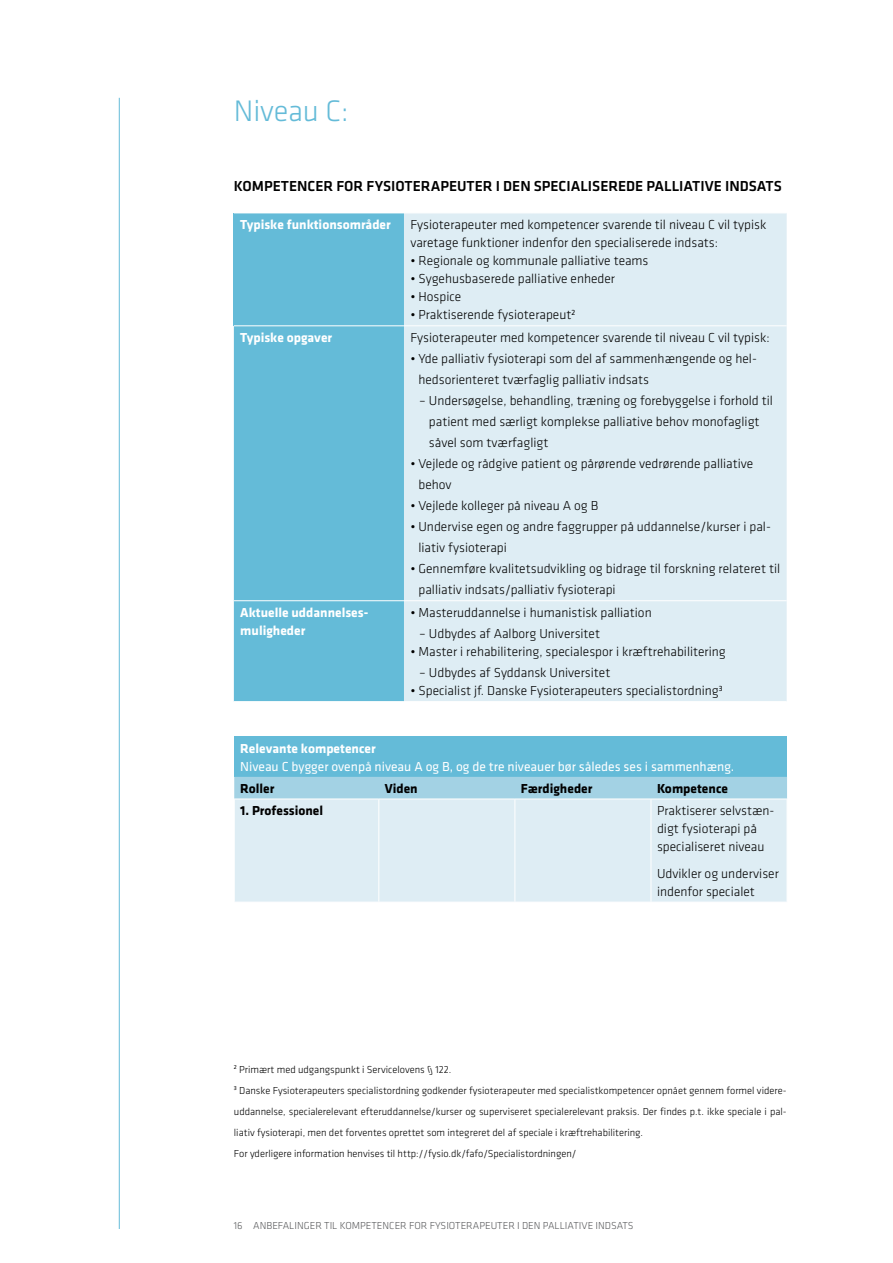
<style>
.page{position:relative;width:893px;height:1263px;background:#fff}
.page>*{position:absolute;margin:0;border:0;box-sizing:border-box;transform-origin:0 0}
.t1{font:300 30.75px "Klavika";color:#64bbd8}
.t2{font:500 15px "Klavika";color:#000}
.t3{font:300 13.5px/21px "Klavika";color:#000}
.t4{font:700 13.5px/18px "Klavika";color:#fff}
.t5{font:13.5px "Klavika";color:#fff}
.t6{font:700 13.5px "Klavika";color:#000}
.t7{font:300 10.5px/21px "Klavika";color:#000}
.t8{font:300 10.5px "Klavika";color:#58595b}
</style>
<div class="page">
<hr style="left:119px;top:98px;width:1px;height:1131px;background:#64bbd8">
<div style="left:234px;top:213px;width:170px;height:113px;background:#64bbd8"></div>
<div style="left:404px;top:214px;width:383px;height:487px;background:#deedf4"></div>
<div style="left:234px;top:326px;width:170px;height:375px;background:#64bbd8"></div>
<hr style="left:234px;top:213px;width:170px;height:1px;background:#fff">
<hr style="left:234px;top:325px;width:170px;height:1px;background:#fff">
<hr style="left:404px;top:325px;width:383px;height:1px;background:#fff">
<hr style="left:234px;top:600px;width:170px;height:1px;background:#fff">
<hr style="left:404px;top:600px;width:383px;height:1px;background:#fff">
<div style="left:234px;top:737px;width:553px;height:40px;background:#64bbd8"></div>
<div style="left:234px;top:777px;width:553px;height:22px;background:#a3d2e4"></div>
<div style="left:235px;top:800px;width:552px;height:102px;background:#deedf4"></div>
<hr style="left:378px;top:799px;width:1px;height:103px;background:#fff">
<hr style="left:514px;top:799px;width:1px;height:103px;background:#fff">
<hr style="left:651px;top:799px;width:1px;height:103px;background:#fff">
<h1 class="t1" style="left:234px;top:94px;width:116px">N iveau C:</h1>
<p class="t2" style="left:234px;top:177px;width:549px">KOMPETENCER FOR FYSI OTERAPEUTER I DEN SPECIALISEREDE PALLIATIVE I NDSATS</p>
<p class="t4" style="left:240px;top:216px;width:152px">Typiske funktionsområder</p>
<p class="t3" style="left:410px;top:216px;width:358px;line-height:18px">Fysioterapeuter med kompetencer svarende til niveau C vil typisk varetage funktioner indenfor den specialiserede indsats:</p>
<p class="t3" style="left:410px;top:251px;width:240px">• Regionale og kommunale palliative teams</p>
<p class="t3" style="left:410px;top:269px;width:206px">• Sygehusbaserede palliative enheder</p>
<p class="t3" style="left:410px;top:287px;width:52px">• Hospice</p>
<p class="t3" style="left:410px;top:305px;width:166px">• Praktiserende fysioterapeut<sup>2</sup></p>
<p class="t4" style="left:240px;top:329px;width:94px">Typiske opgaver</p>
<p class="t3" style="left:410px;top:328px;width:361px">Fysioterapeuter med kompetencer svarende til niveau C vil typisk:</p>
<p class="t3" style="left:418px;top:349px;width:340px;text-indent:-8px">• Yde palliativ fysioterapi som del af sammenhængende og hel&shy;hedsorienteret tværfaglig palliativ indsats</p>
<p class="t3" style="left:429px;top:391px;width:345px;text-indent:-10px">– Undersøgelse, behandling, træning og forebyggelse i forhold til patient med særligt komplekse palliative behov monofagligt såvel som tværfagligt</p>
<p class="t3" style="left:418px;top:454px;width:336px;text-indent:-8px">• Vejlede og rådgive patient og pårørende vedrørende palliative behov</p>
<p class="t3" style="left:410px;top:496px;width:184px">• Vejlede kolleger på niveau A og B</p>
<p class="t3" style="left:418px;top:517px;width:354px;text-indent:-8px">• Undervise egen og andre faggrupper på uddannelse/kurser i pal&shy;liativ fysioterapi</p>
<p class="t3" style="left:418px;top:559px;width:363px;text-indent:-8px">• Gennemføre kvalitetsudvikling og bidrage til forskning relateret til palliativ indsats/palliativ fysioterapi</p>
<p class="t4" style="left:240px;top:604px;width:130px">Aktuelle uddannelses&shy;muligheder</p>
<p class="t3" style="left:410px;top:603px;width:243px">• Masteruddannelse i humanistisk palliation</p>
<p class="t3" style="left:419px;top:624px;width:182px">– U dbydes af Aalborg U niversitet</p>
<p class="t3" style="left:410px;top:642px;width:317px">• Master i rehabilitering, specialespor i kræftrehabilitering</p>
<p class="t3" style="left:419px;top:663px;width:193px">– Udbydes af Syddansk U niversitet</p>
<p class="t3" style="left:410px;top:681px;width:314px">• Specialist jf. Danske Fysioterapeuters specialistordning<sup>3</sup></p>
<p class="t4" style="left:240px;top:740px;width:137px">Relevante kompetencer</p>
<p class="t5" style="left:240px;top:759px;width:496px">Niveau C bygger ovenpå niveau A og B, og de tre niveauer bør således ses i sammenhæng.</p>
<p class="t6" style="left:240px;top:781px;width:36px">Roller</p>
<p class="t6" style="left:385px;top:781px;width:34px">Viden</p>
<p class="t6" style="left:521px;top:781px;width:73px">Færdigheder</p>
<p class="t6" style="left:657px;top:781px;width:72px">Kompetence</p>
<p class="t6" style="left:240px;top:803px;width:84px">1. Professionel</p>
<p class="t3" style="left:657px;top:802px;width:119px;line-height:18px">Praktiserer selvstæn&shy;digt fysioterapi på specialiseret niveau</p>
<p class="t3" style="left:657px;top:865px;width:123px;line-height:18px">Udvikler og underviser indenfor specialet</p>
<p class="t7" style="left:234px;top:1059px;width:554px"><sup>2</sup> Primært med udgangspunkt i Servicelovens § 122.<br><sup>3</sup> Danske Fysioterapeuters specialistordning godkender fysioterapeuter med specialistkompetencer opnået gennem formel videre&shy;uddannelse, specialerelevant efteruddannelse/kurser og superviseret specialerelevant praksis. Der findes p.t. ikke speciale i pal&shy;liativ fysioterapi, men det forventes oprettet som integreret del af speciale i kræftrehabilitering.<br>For yderligere information henvises til http://fysio.dk/fafo/Specialistordningen/</p>
<p class="t8" style="left:234px;top:1220px;width:401px">16 Anbefalinger til kompetencer for fysioterapeuter i den palliative indsats</p>
</div>
